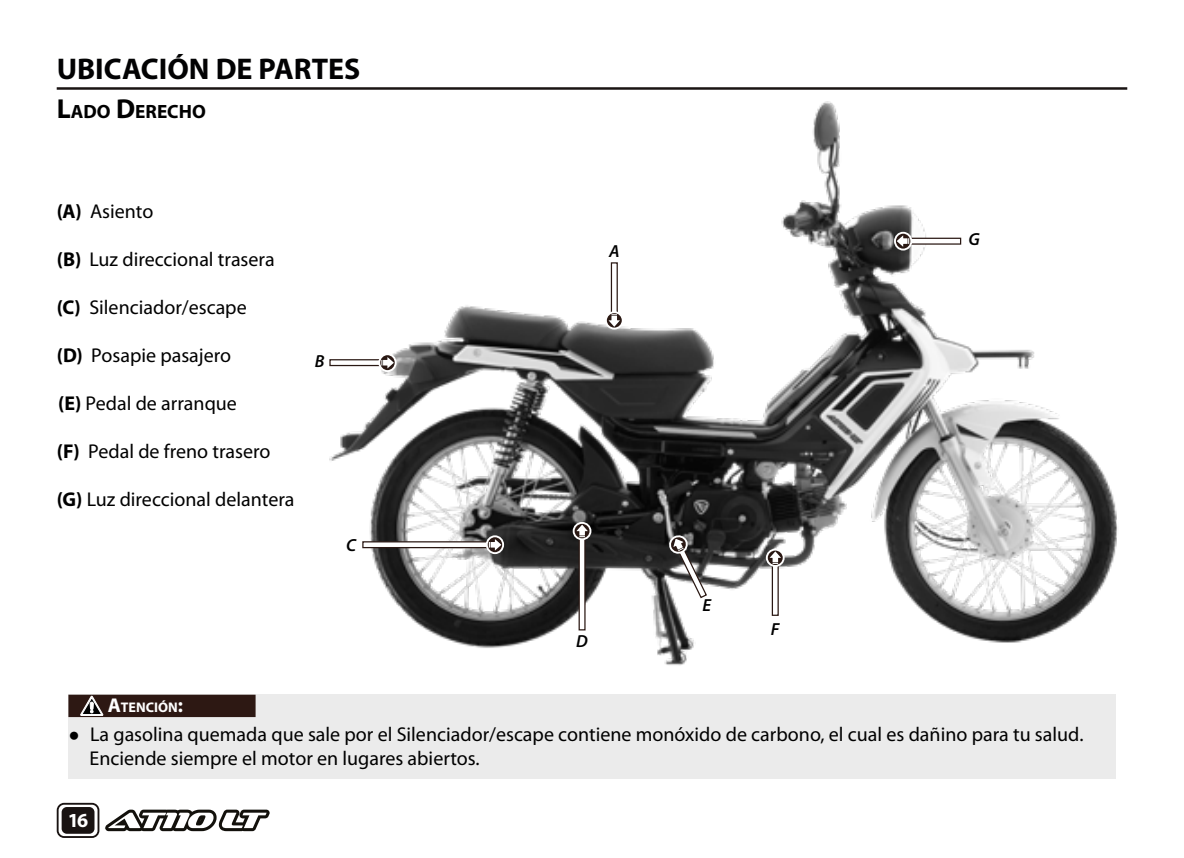
<style>
.page{position:relative;width:1184px;height:858px;background:#fff}
.page>*{position:absolute;margin:0;border:0;box-sizing:border-box;transform-origin:0 0}
.t1{font:700 30px "Myriad Pro";color:#020203}
.t2{font:20px/24px "Myriad Pro";color:#000}
.t3{font:700 20px "Myriad Pro";color:#fff}
.t4{font:700 19.25px "Myriad Pro";color:#000}
.t5{font:italic 600 17.5px "Myriad Pro";color:#000}
.t6{font:700 14px "Myriad Pro";color:#fff}
.s1{font-size:27.5px}
.s2{font-weight:700}
.s3{font-size:20px}
.s4{font-family:"Arial";font-size:18.75px}
</style>
<div class="page">
<svg style="left:105px;top:809px;width:164px;height:22px"></svg>
<hr style="left:57px;top:87px;width:1070px;height:3px;background:#1a1413">
<svg style="left:57px;top:802px;width:42px;height:35px"></svg>
<div style="left:68px;top:694px;width:1047px;height:84px;background:#ebebeb"></div>
<div style="left:68px;top:694px;width:187px;height:23px;background:#2d1813;border:5px solid #2d1813"></div>
<svg style="left:80px;top:695px;width:23px;height:20px"></svg>
<img style="left:275px;top:87px;width:852px;height:612px">
<svg style="left:610px;top:262px;width:8px;height:50px"></svg>
<div style="left:605px;top:311px;width:18px;height:18px;border:2px solid #fff;border-radius:50%"></div>
<svg style="left:608px;top:314px;width:12px;height:13px"></svg>
<svg style="left:329px;top:359px;width:50px;height:8px"></svg>
<svg style="left:379px;top:354px;width:16px;height:17px"></svg>
<div style="left:378px;top:353px;width:18px;height:19px;border:2px solid #fff;border-radius:50%"></div>
<svg style="left:381px;top:357px;width:13px;height:11px"></svg>
<div style="left:362px;top:541px;width:127px;height:8px;background:#fff;border:1px solid #2a1813"></div>
<svg style="left:487px;top:536px;width:16px;height:17px"></svg>
<div style="left:486px;top:535px;width:18px;height:19px;border:2px solid #fff;border-radius:50%"></div>
<svg style="left:489px;top:539px;width:12px;height:11px"></svg>
<svg style="left:668px;top:535px;width:40px;height:64px"></svg>
<div style="left:909px;top:237px;width:52px;height:8px;background:#fff;border:1px solid #2a1813"></div>
<div style="left:894px;top:232px;width:18px;height:18px;border:2px solid #fff;border-radius:50%"></div>
<svg style="left:896px;top:235px;width:13px;height:12px"></svg>
<div style="left:578px;top:537px;width:8px;height:93px;background:#fff;border:1px solid #2a1813"></div>
<svg style="left:573px;top:523px;width:17px;height:16px"></svg>
<div style="left:572px;top:522px;width:19px;height:18px;border:2px solid #fff;border-radius:50%"></div>
<svg style="left:576px;top:524px;width:12px;height:13px"></svg>
<div style="left:771px;top:563px;width:8px;height:53px;background:#fff;border:1px solid #2a1813"></div>
<div style="left:766px;top:548px;width:18px;height:19px;border:2px solid #fff;border-radius:50%"></div>
<svg style="left:769px;top:551px;width:12px;height:13px"></svg>
<h1 class="t1" style="left:57px;top:50px;width:305px">UBICACIÓN DE PARTES</h1>
<p class="t4" style="left:57px;top:98px;width:151px"><span class="s1">L</span>ADO <span class="s1">D</span>ERECHO</p>
<p class="t2" style="left:57px;top:199px;width:98px"><span class="s2">(A)</span> Asiento</p>
<p class="t2" style="left:57px;top:247px;width:219px"><span class="s2">(B)</span> Luz direccional trasera</p>
<p class="t2" style="left:57px;top:295px;width:191px"><span class="s2">(C)</span> Silenciador/escape</p>
<p class="t2" style="left:57px;top:343px;width:176px"><span class="s2">(D)</span> Posapie pasajero</p>
<p class="t2" style="left:58px;top:391px;width:180px"><span class="s2">(E)</span> Pedal de arranque</p>
<p class="t2" style="left:57px;top:439px;width:215px"><span class="s2">(F)</span> Pedal de freno trasero</p>
<p class="t2" style="left:57px;top:487px;width:239px"><span class="s2">(G)</span> Luz direccional delantera</p>
<p class="t5" style="left:315px;top:350px;width:11px">B</p>
<p class="t5" style="left:346px;top:534px;width:11px">C</p>
<p class="t5" style="left:609px;top:240px;width:12px">A</p>
<p class="t5" style="left:576px;top:630px;width:13px">D</p>
<p class="t5" style="left:702px;top:594px;width:10px">E</p>
<p class="t5" style="left:771px;top:617px;width:10px">F</p>
<p class="t5" style="left:968px;top:228px;width:13px">G</p>
<p class="t6" style="left:108px;top:698px;width:77px"><span class="s3">A</span>TENCIÓN<span class="s3">:</span></p>
<p class="t2" style="left:90px;top:722px;width:995px;text-indent:-21px"><span class="s4">●</span> La gasolina quemada que sale por el Silenciador/escape contiene monóxido de carbono, el cual es dañino para tu salud.<br>Enciende siempre el motor en lugares abiertos.</p>
<p class="t3" style="left:68px;top:807px;width:22px">16</p>
</div>
